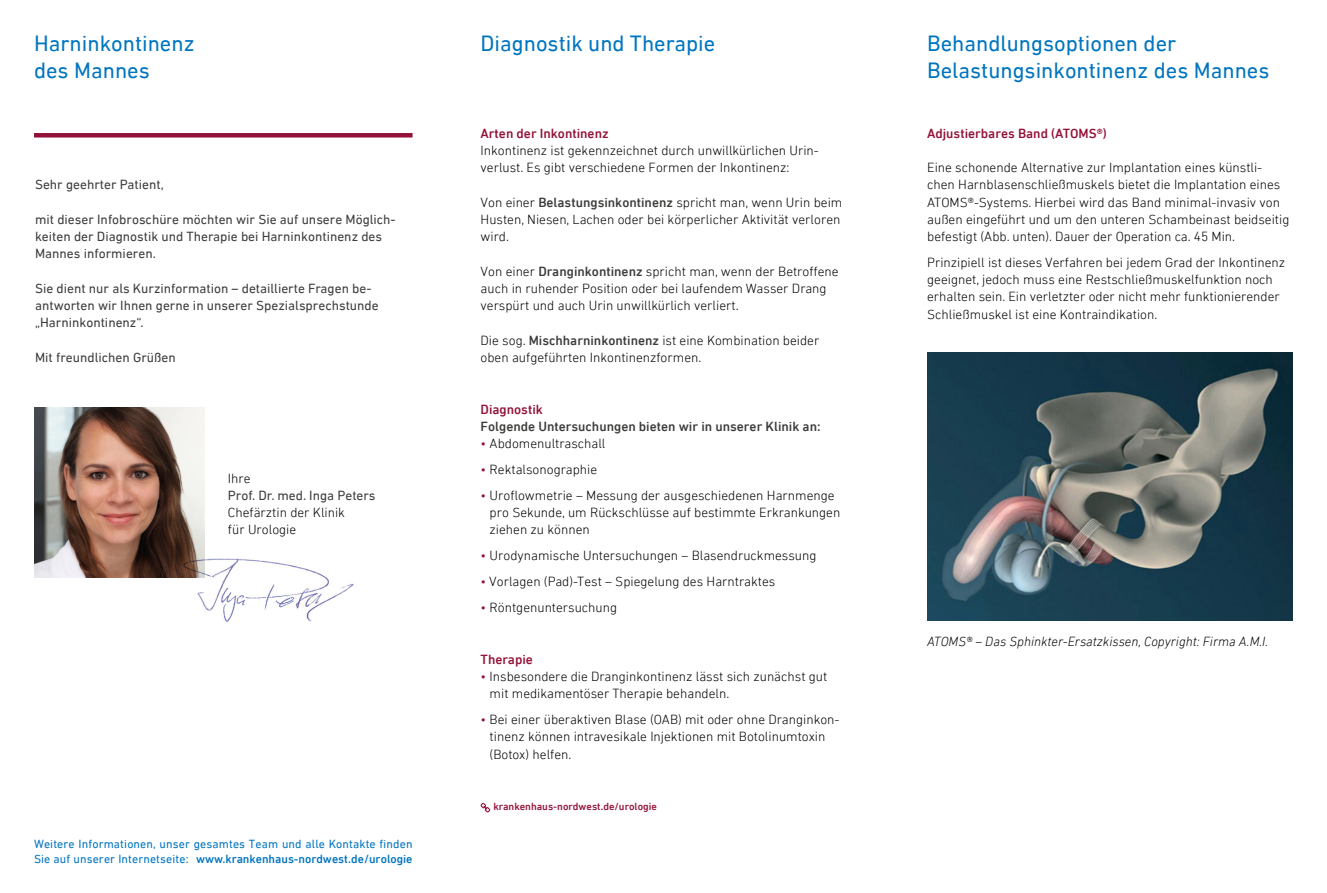
<style>
.page{position:relative;width:1327px;height:893px;background:#fff}
.page>*{position:absolute;margin:0;border:0;box-sizing:border-box;transform-origin:0 0}
.t1{font:22.5px/27px "DIN Next LT Pro";color:#0075bf}
.t2{font:300 13.5px/17.2px "DIN Next LT Pro";color:#000}
.t3{font:13.5px/17.2px "DIN Next LT Pro";color:#3c3c3b}
.t4{font:500 13.5px "DIN Next LT Pro";color:#931238}
.t5{font:italic 300 13.5px "DIN Next LT Pro";color:#000}
.t6{font:500 13.5px "DIN Next LT Pro";color:#3c3c3b}
.t7{font:12px/15px "DIN Next LT Pro";letter-spacing:.01em;color:#0075bf}
.t8{font:500 12px "DIN Next LT Pro";color:#0075bf}
.t9{font:500 10.5px "DIN Next LT Pro";color:#931238}
.s1{font-weight:500;color:#3c3c3b}
.s2{color:#931238}
</style>
<div class="page">
<svg style="left:480px;top:803px;width:10px;height:9px"></svg>
<img style="left:927px;top:353px;width:366px;height:267px">
<img style="left:34px;top:407px;width:170px;height:170px">
<img style="left:176px;top:544px;width:178px;height:78px">
<div style="left:34px;top:133px;width:378px;height:5px;background:#931238"></div>
<h1 class="t1" style="left:34px;top:30px;width:162px">Harninkontinenz des Mannes</h1>
<p class="t3" style="left:35px;top:176px;width:130px">Sehr geehrter Patient,</p>
<p class="t3" style="left:35px;top:210px;width:362px">mit dieser Infobroschüre möchten wir Sie auf unsere Möglich&shy;keiten der Diagnostik und Therapie bei Harninkontinenz des<br>Mannes informieren.</p>
<p class="t3" style="left:35px;top:279px;width:345px">Sie dient nur als Kurzinformation – detaillierte Fragen be&shy;antworten wir Ihnen gerne in unserer Spezialsprechstunde „Harninkontinenz“.</p>
<p class="t3" style="left:35px;top:348px;width:142px">Mit freundlichen Grüßen</p>
<p class="t2" style="left:228px;top:469px;width:24px">Ihre</p>
<p class="t3" style="left:228px;top:486px;width:149px">Prof. Dr. med. Inga Peters</p>
<p class="t2" style="left:228px;top:504px;width:119px">Chefärztin der Klinik für Urologie</p>
<p class="t7" style="left:34px;top:836px;width:380px">Weitere Informationen, unser gesamtes Team und alle Kontakte finden<br>Sie auf unserer Internetseite:</p>
<p class="t8" style="left:196px;top:852px;width:218px">www.krankenhaus-nordwest.de/urologie</p>
<h1 class="t1" style="left:480px;top:30px;width:236px">Diagnostik und Therapie</h1>
<p class="t4" style="left:480px;top:125px;width:129px">Arten der Inkontinenz</p>
<p class="t2" style="left:480px;top:141px;width:340px">Inkontinenz ist gekennzeichnet durch unwillkürlichen Urin&shy;verlust. Es gibt verschiedene Formen der Inkontinenz:</p>
<p class="t2" style="left:480px;top:193px;width:363px">Von einer <span class="s1">Belastungsinkontinenz</span> spricht man, wenn Urin beim<br>Husten, Niesen, Lachen oder bei körperlicher Aktivität verloren wird.</p>
<p class="t2" style="left:480px;top:262px;width:360px">Von einer <span class="s1">Dranginkontinenz</span> spricht man, wenn der Betroffene auch in ruhender Position oder bei laufendem Wasser Drang verspürt und auch Urin unwillkürlich verliert.</p>
<p class="t2" style="left:480px;top:331px;width:340px">Die sog. <span class="s1">Mischharninkontinenz</span> ist eine Kombination beider oben aufgeführten Inkontinenzformen.</p>
<p class="t4" style="left:480px;top:401px;width:64px">Diagnostik</p>
<p class="t6" style="left:480px;top:418px;width:341px">Folgende Untersuchungen bieten wir in unserer Klinik an:</p>
<p class="t2" style="left:480px;top:435px;width:126px"><span class="s2">•</span> Abdomenultraschall</p>
<p class="t2" style="left:480px;top:461px;width:118px"><span class="s2">•</span> Rektalsonographie</p>
<p class="t2" style="left:490px;top:486px;width:352px;text-indent:-9px"><span class="s2">•</span> Uroflowmetrie – Messung der ausgeschiedenen Harnmenge pro Sekunde, um Rückschlüsse auf bestimmte Erkrankungen ziehen zu können</p>
<p class="t2" style="left:480px;top:547px;width:337px"><span class="s2">•</span> Urodynamische Untersuchungen – Blasendruckmessung</p>
<p class="t2" style="left:480px;top:573px;width:296px"><span class="s2">•</span> Vorlagen (Pad)-Test – Spiegelung des Harntraktes</p>
<p class="t2" style="left:480px;top:599px;width:138px"><span class="s2">•</span> Röntgenuntersuchung</p>
<p class="t4" style="left:480px;top:651px;width:54px">Therapie</p>
<p class="t2" style="left:490px;top:668px;width:339px;text-indent:-9px"><span class="s2">•</span> Insbesondere die Dranginkontinenz lässt sich zunächst gut mit medikamentöser Therapie behandeln.</p>
<p class="t2" style="left:490px;top:711px;width:351px;text-indent:-9px"><span class="s2">•</span> Bei einer überaktiven Blase (OAB) mit oder ohne Dranginkon&shy;tinenz können intravesikale Injektionen mit Botolinumtoxin (Botox) helfen.</p>
<p class="t9" style="left:493px;top:801px;width:165px">krankenhaus-nordwest.de/urologie</p>
<h1 class="t1" style="left:927px;top:30px;width:344px">Behandlungsoptionen der<br>Belastungsinkontinenz des Mannes</h1>
<p class="t4" style="left:927px;top:125px;width:181px">Adjustierbares Band (ATOMS®)</p>
<p class="t2" style="left:927px;top:159px;width:364px">Eine schonende Alternative zur Implantation eines künstli&shy;chen Harnblasenschließmuskels bietet die Implantation eines ATOMS®-Systems. Hierbei wird das Band minimal-invasiv von außen eingeführt und um den unteren Schambeinast beidseitig befestigt (Abb. unten). Dauer der Operation ca. 45 Min.</p>
<p class="t2" style="left:927px;top:254px;width:359px">Prinzipiell ist dieses Verfahren bei jedem Grad der Inkontinenz geeignet, jedoch muss eine Restschließmuskelfunktion noch erhalten sein. Ein verletzter oder nicht mehr funktionierender Schließmuskel ist eine Kontraindikation.</p>
<p class="t5" style="left:927px;top:634px;width:343px">ATOMS® – Das Sphinkter-Ersatzkissen, Copyright: Firma A.M.I.</p>
</div>
